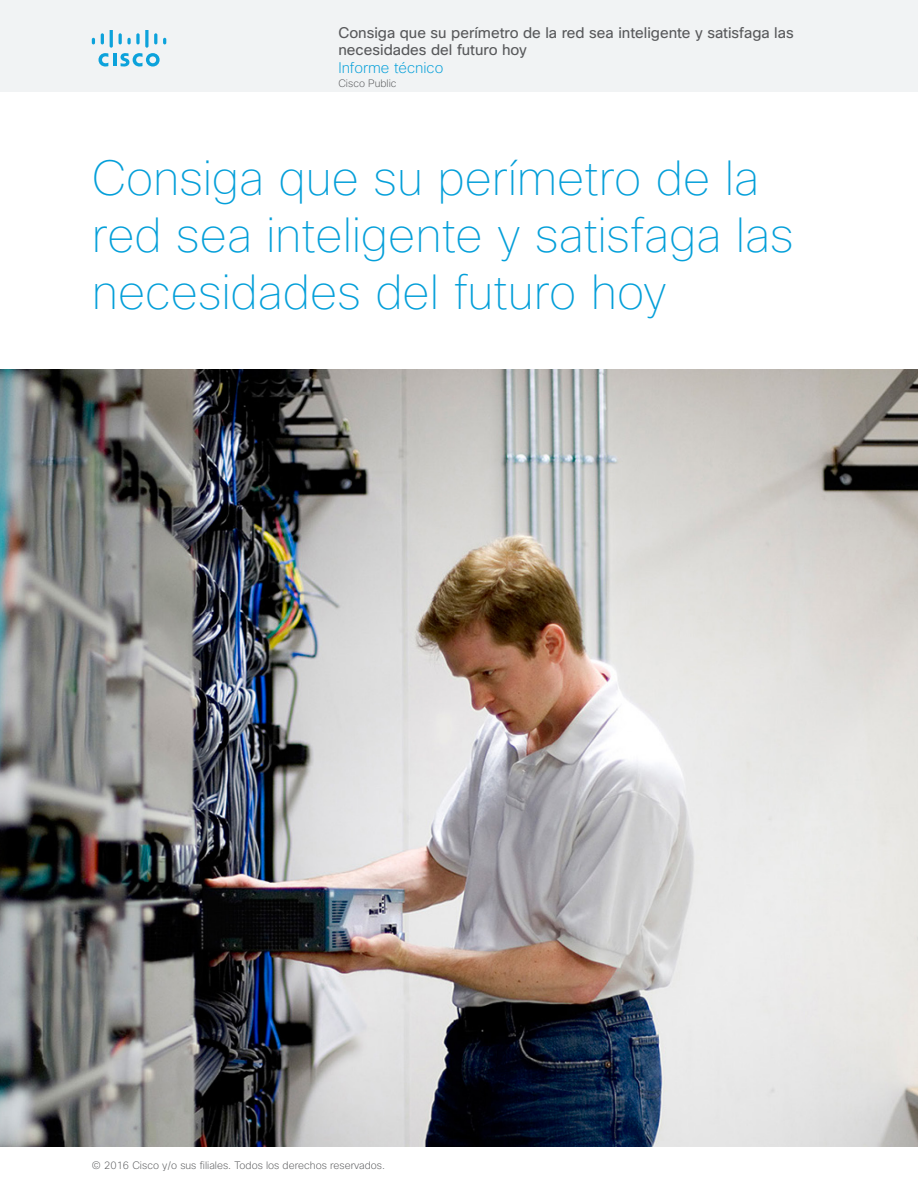
<style>
.page{position:relative;width:918px;height:1188px;background:#fff}
.page>*{position:absolute;margin:0;border:0;box-sizing:border-box;transform-origin:0 0}
.Title_Headline{font:100 48px/57px "Cisco Sans";color:#049fd9}
.t1{font:15px/17.2px "Cisco Sans";color:#58595b}
.t2{font:200 15px "Cisco Sans";color:#049fd9}
.t3{font:200 10.5px "Cisco Sans";color:#58595b}
</style>
<div class="page">
<div style="left:0;top:0;width:918px;height:92px;background:#f1f3f4"></div>
<svg style="left:92px;top:30px;width:74px;height:37px"></svg>
<img style="left:0;top:369px;width:918px;height:778px">
<p class="t1" style="left:338px;top:25px;width:457px">Consiga que su perímetro de la red sea inteligente y satisfaga las necesidades del futuro hoy</p>
<p class="t2" style="left:338px;top:58px;width:106px">Informe técnico</p>
<p class="t3" style="left:338px;top:76px;width:60px">Cisco Public</p>
<p class="Title_Headline" style="left:92px;top:150px;width:703px">Consiga que su perímetro de la red sea inteligente y satisfaga las necesidades del futuro hoy</p>
<p class="t3" style="left:92px;top:1159px;width:295px">© 2016 Cisco y/o sus filiales. Todos los derechos reservados.</p>
</div>
